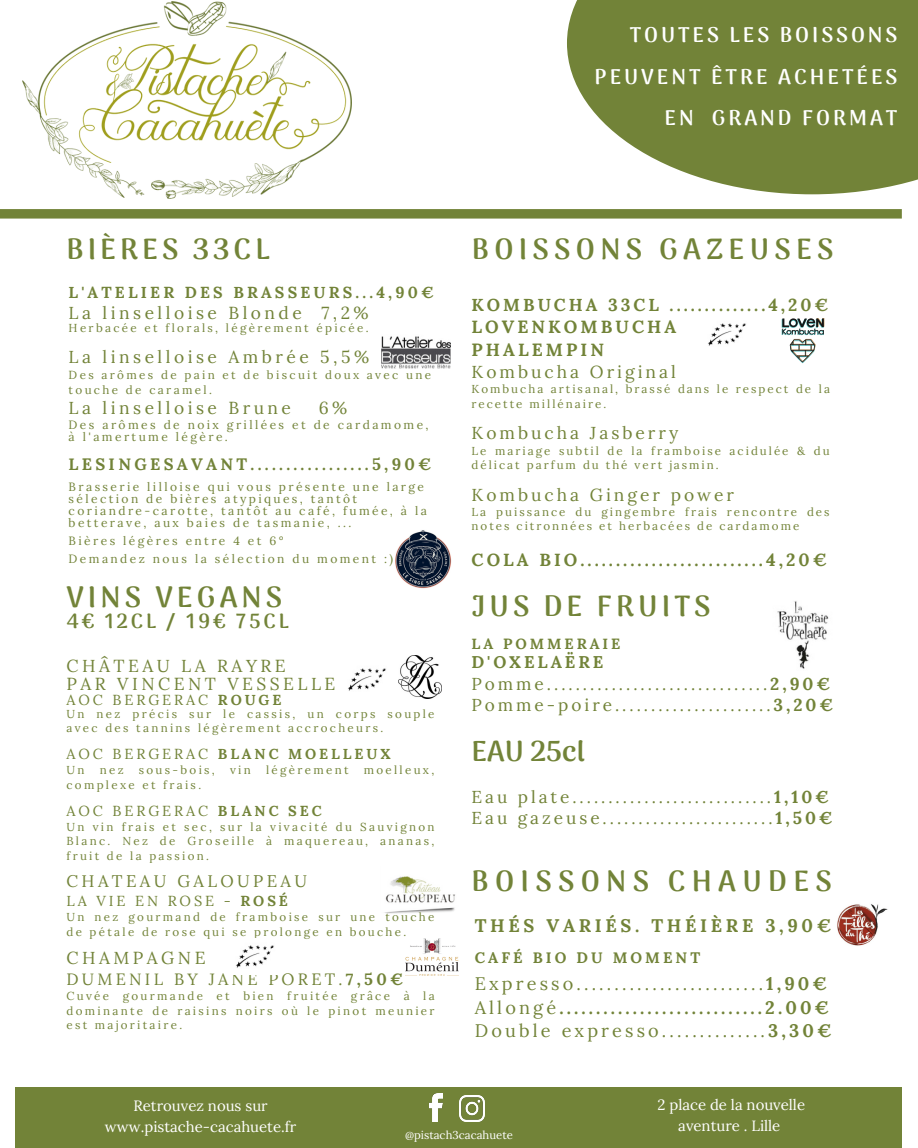
<style>
.page{position:relative;width:918px;height:1148px;background:#fff}
.page>*{position:absolute;margin:0;border:0;box-sizing:border-box;transform-origin:0 0}
.t1{font:800 28.95px "Arima Madurai";letter-spacing:.14em;color:#728338}
.t2{font:800 28.95px "Arima Madurai";letter-spacing:.185em;color:#728338}
.t3{font:800 28.95px "Arima Madurai";letter-spacing:.22em;color:#728338}
.t4{font:800 28.5px "Arima Madurai";color:#728338}
.t5{font:800 21.15px "Arima Madurai";letter-spacing:.14em;color:#fff}
.t6{font:800 20.25px "Arima Madurai";letter-spacing:.14em;color:#728338}
.t7{font:18.15px "Lora";letter-spacing:.175em;color:#728338}
.t8{font:700 18.15px "Lora";letter-spacing:.2em;color:#728338}
.t9{font:700 17.7px "Lora";letter-spacing:.175em;color:#728338}
.t10{font:700 17.55px "Lora";letter-spacing:.175em;color:#728338}
.t11{font:17.4px "Lora";letter-spacing:.2em;color:#728338}
.t12{font:17.4px "Lora";letter-spacing:.175em;color:#728338}
.t13{font:700 17.4px "Lora";letter-spacing:.175em;color:#728338}
.t14{font:17.25px "Lora";letter-spacing:.175em;color:#728338}
.t15{font:700 16.95px "Lora";letter-spacing:.175em;color:#728338}
.t16{font:16.8px "Lora";letter-spacing:.2em;color:#728338}
.t17{font:700 16.5px "Lora";letter-spacing:.2em;color:#728338}
.t18{font:16.35px "Lora";letter-spacing:.2em;color:#728338}
.t19{font:700 15.9px "Lora";letter-spacing:.2em;color:#728338}
.t20{font:700 15.15px "Lora";letter-spacing:.2em;color:#728338}
.t21{font:14.85px/20.9px "Lora";color:#fff;text-align:center}
.t22{font:700 14.85px "Lora";letter-spacing:.2em;color:#728338}
.t23{font:14.55px "Lora";letter-spacing:.2em;color:#728338}
.t24{font:700 14.55px "Lora";letter-spacing:.2em;color:#728338}
.t25{font:12px/11.6px "Lora";letter-spacing:.2em;color:#728338}
.t26{font:11.7px/14.5px "Lora";letter-spacing:.2em;color:#728338}
.t27{font:11.55px/14.5px "Lora";letter-spacing:.2em;color:#728338}
.t28{font:11.55px/14.2px "Lora";letter-spacing:.175em;color:#728338}
.t29{font:11.4px "Lora";color:#fff}
.s1{font-weight:700}
.s2{font-weight:400}
</style>
<div class="page">
<svg style="left:0;top:209px;width:902px;height:9px;background:#738439"></svg>
<div style="left:15px;top:1087px;width:887px;height:60px;background:#728338"></div>
<img style="left:429px;top:1093px;width:14px;height:28px">
<img style="left:459px;top:1095px;width:26px;height:26px">
<img style="left:23px;top:2px;width:328px;height:197px">
<svg style="left:567px;top:0;width:351px;height:195px;background:#849351"></svg>
<svg style="left:782px;top:318px;width:42px;height:45px"></svg>
<img style="left:381px;top:336px;width:70px;height:32px">
<img style="left:837px;top:904px;width:51px;height:42px">
<img style="left:348px;top:668px;width:38px;height:23px">
<img style="left:384px;top:876px;width:71px;height:38px">
<img style="left:777px;top:601px;width:52px;height:68px">
<img style="left:398px;top:655px;width:43px;height:43px">
<img style="left:395px;top:530px;width:56px;height:59px">
<img style="left:406px;top:938px;width:53px;height:37px">
<img style="left:708px;top:323px;width:38px;height:23px">
<img style="left:236px;top:945px;width:38px;height:23px">
<p class="t5" style="left:630px;top:23px;width:269px">TOUTES LES BOISSONS</p>
<p class="t5" style="left:595px;top:64px;width:304px">PEUVENT ÊTRE ACHETÉES</p>
<p class="t5" style="left:665px;top:106px;width:234px">EN GRAND FORMAT</p>
<p class="t1" style="left:66px;top:232px;width:205px">BIÈRES 33CL</p>
<p class="t19" style="left:69px;top:282px;width:367px">L'ATELIER DES BRASSEURS...4,90€</p>
<p class="t11" style="left:69px;top:302px;width:302px">La linselloise Blonde 7,2%</p>
<p class="t26" style="left:69px;top:320px;width:301px">Herbacée et florals, légèrement épicée.</p>
<p class="t11" style="left:69px;top:345px;width:302px">La linselloise Ambrée 5,5%</p>
<p class="t26" style="left:69px;top:368px;width:364px">Des arômes de pain et de biscuit doux avec une touche de caramel.</p>
<p class="t11" style="left:69px;top:396px;width:224px">La linselloise Brune</p>
<p class="t11" style="left:319px;top:396px;width:30px">6%</p>
<p class="t25" style="left:69px;top:419px;width:361px">Des arômes de noix grillées et de cardamome, à l'amertume légère.</p>
<p class="t17" style="left:69px;top:453px;width:365px">LESINGESAVANT.................5,90€</p>
<p class="t25" style="left:69px;top:480px;width:357px">Brasserie lilloise qui vous présente une large</p>
<p class="t25" style="left:69px;top:492px;width:290px">sélection de bières atypiques, tantôt</p>
<p class="t25" style="left:69px;top:504px;width:360px">coriandre-carotte, tantôt au café, fumée, à la</p>
<p class="t25" style="left:69px;top:516px;width:284px">betterave, aux baies de tasmanie, ...</p>
<p class="t25" style="left:69px;top:534px;width:216px">Bières légères entre 4 et 6°</p>
<p class="t25" style="left:69px;top:552px;width:326px">Demandez nous la sélection du moment :)</p>
<p class="t1" style="left:66px;top:579px;width:217px">VINS VEGANS</p>
<p class="t6" style="left:66px;top:609px;width:224px">4€ 12CL / 19€ 75CL</p>
<p class="t11" style="left:66px;top:654px;width:221px">CHÂTEAU LA RAYRE</p>
<p class="t11" style="left:66px;top:672px;width:270px">PAR VINCENT VESSELLE</p>
<p class="t23" style="left:66px;top:690px;width:217px">AOC BERGERAC <span class="s1">ROUGE</span></p>
<p class="t27" style="left:66px;top:706px;width:370px">Un nez précis sur le cassis, un corps souple avec des tannins légèrement accrocheurs.</p>
<p class="t24" style="left:66px;top:744px;width:326px"><span class="s2">AOC BERGERAC</span> BLANC MOELLEUX</p>
<p class="t27" style="left:66px;top:762px;width:20px">Un</p>
<p class="t27" style="left:100px;top:762px;width:25px">nez</p>
<p class="t27" style="left:139px;top:762px;width:78px">sous-bois,</p>
<p class="t27" style="left:230px;top:762px;width:22px">vin</p>
<p class="t27" style="left:266px;top:762px;width:84px">légèrement</p>
<p class="t27" style="left:364px;top:762px;width:72px">moelleux,</p>
<p class="t27" style="left:66px;top:777px;width:136px">complexe et frais.</p>
<p class="t23" style="left:66px;top:801px;width:257px">AOC BERGERAC <span class="s1">BLANC SEC</span></p>
<p class="t27" style="left:66px;top:819px;width:370px;text-align:justify">Un vin frais et sec, sur la vivacité du Sauvignon Blanc. Nez de Groseille à maquereau, ananas, fruit de la passion.</p>
<p class="t16" style="left:66px;top:869px;width:242px">CHATEAU GALOUPEAU</p>
<p class="t23" style="left:66px;top:891px;width:223px">LA VIE EN ROSE - <span class="s1">ROSÉ</span></p>
<p class="t27" style="left:66px;top:909px;width:370px">Un nez gourmand de framboise sur une touche de pétale de rose qui se prolonge en bouche.</p>
<p class="t11" style="left:66px;top:946px;width:141px">CHAMPAGNE</p>
<p class="t18" style="left:66px;top:968px;width:338px">DUMENIL BY JANE PORET.<span class="s1">7,50€</span></p>
<p class="t27" style="left:66px;top:988px;width:370px;text-align:justify">Cuvée gourmande et bien fruitée grâce à la dominante de raisins noirs où le pinot meunier est majoritaire.</p>
<p class="t2" style="left:472px;top:232px;width:363px">BOISSONS GAZEUSES</p>
<p class="t13" style="left:472px;top:293px;width:359px">KOMBUCHA 33CL ..............4,20€</p>
<p class="t9" style="left:472px;top:316px;width:206px">LOVENKOMBUCHA</p>
<p class="t9" style="left:472px;top:338px;width:134px">PHALEMPIN</p>
<p class="t12" style="left:472px;top:360px;width:206px">Kombucha Original</p>
<p class="t28" style="left:472px;top:382px;width:360px">Kombucha artisanal, brassé dans le respect de la recette millénaire.</p>
<p class="t12" style="left:472px;top:421px;width:208px">Kombucha Jasberry</p>
<p class="t28" style="left:472px;top:443px;width:360px">Le mariage subtil de la framboise acidulée &amp; du délicat parfum du thé vert jasmin.</p>
<p class="t12" style="left:472px;top:483px;width:264px">Kombucha Ginger power</p>
<p class="t28" style="left:472px;top:505px;width:360px">La puissance du gingembre frais rencontre des notes citronnées et herbacées de cardamome</p>
<p class="t10" style="left:472px;top:548px;width:357px">COLA BIO..........................4,20€</p>
<p class="t1" style="left:472px;top:589px;width:241px">JUS DE FRUITS</p>
<p class="t22" style="left:472px;top:634px;width:150px">LA POMMERAIE</p>
<p class="t15" style="left:472px;top:651px;width:133px">D'OXELAËRE</p>
<p class="t14" style="left:472px;top:672px;width:360px">Pomme...............................<span class="s1">2,90€</span></p>
<p class="t14" style="left:472px;top:694px;width:363px">Pomme-poire......................<span class="s1">3,20€</span></p>
<p class="t4" style="left:472px;top:734px;width:115px">EAU 25cl</p>
<p class="t14" style="left:472px;top:785px;width:359px">Eau plate............................<span class="s1">1,10€</span></p>
<p class="t14" style="left:472px;top:807px;width:363px">Eau gazeuse........................<span class="s1">1,50€</span></p>
<p class="t3" style="left:472px;top:863px;width:362px">BOISSONS CHAUDES</p>
<p class="t8" style="left:475px;top:914px;width:358px">THÉS VARIÉS. THÉIÈRE 3,90€</p>
<p class="t20" style="left:475px;top:947px;width:227px">CAFÉ BIO DU MOMENT</p>
<p class="t7" style="left:475px;top:972px;width:354px">Expresso.........................<span class="s1">1,90€</span></p>
<p class="t8" style="left:475px;top:995px;width:356px"><span class="s2">Allongé</span>............................2.00€</p>
<p class="t7" style="left:475px;top:1018px;width:358px">Double expresso..............<span class="s1">3,30€</span></p>
<p class="t21" style="left:105px;top:1094px;width:193px">Retrouvez nous sur www.pistache-cacahuete.fr</p>
<p class="t21" style="left:658px;top:1094px;width:149px">2 place de la nouvelle aventure . Lille</p>
<p class="t29" style="left:405px;top:1127px;width:109px">@pistach3cacahuete</p>
</div>
